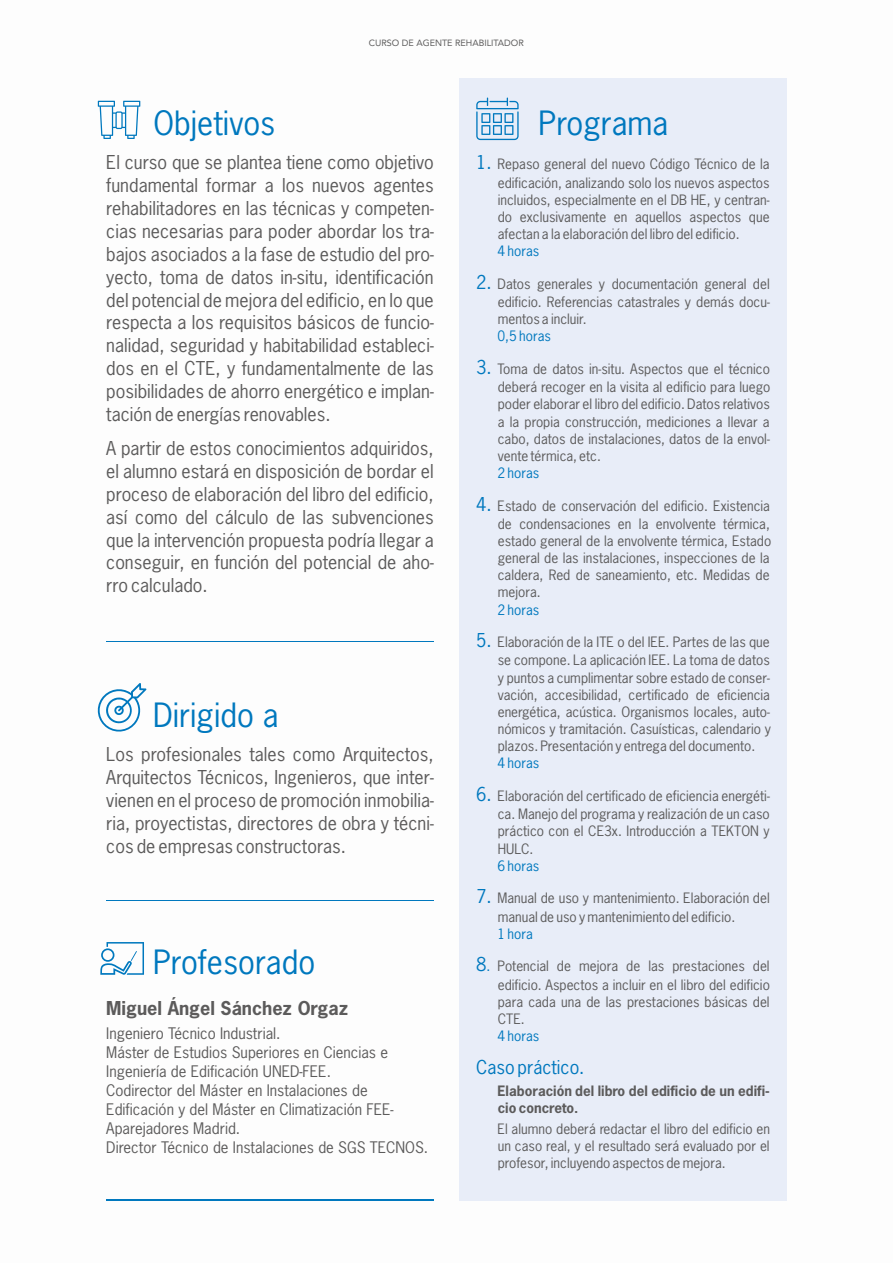
<style>
.page{position:relative;width:893px;height:1263px;background:#fff}
.page>*{position:absolute;margin:0;border:0;box-sizing:border-box;transform-origin:0 0}
.t1{font:31.5px "News Gothic Std";color:#0078be}
.t2{font:18px/22.8px "News Gothic Std";color:#5c5b5b;text-align:justify}
.t3{font:700 18px "News Gothic Std";color:#5c5b5b}
.t4{font:18px "News Gothic Std";color:#0078be}
.t5{font:15px/19px "News Gothic Std";color:#5c5b5b}
.t6{font:13.5px/17.4px "News Gothic Std";color:#5c5b5b;text-align:justify}
.t7{font:700 13.5px/17.4px "News Gothic Std";color:#5c5b5b}
.t8{font:13.5px "News Gothic Std";color:#0078be}
.t9{font:9px "Avenir LT Std";color:#5c5b5b}
.s1{font-size:18px;color:#0078be}
.s2{color:#0078be}
</style>
<div class="page">
<div style="left:459px;top:78px;width:328px;height:1122px;background:#e8edf8"></div>
<hr style="left:106px;top:641px;width:328px;height:1px;background:#0078be">
<hr style="left:106px;top:900px;width:328px;height:1px;background:#0078be">
<svg style="left:98px;top:101px;width:42px;height:38px"></svg>
<svg style="left:97px;top:683px;width:49px;height:49px"></svg>
<hr style="left:106px;top:1199px;width:328px;height:1px;background:#0078be">
<svg style="left:100px;top:942px;width:44px;height:33px"></svg>
<svg style="left:476px;top:98px;width:43px;height:42px"></svg>
<p class="t9" style="left:369px;top:39px;width:157px">CURSO DE AGENTE REHABILITADOR</p>
<h1 class="t1" style="left:154px;top:111px;width:123px">Objetivos</h1>
<p class="t2" style="left:106px;top:153px;width:329px">El curso que se plantea tiene como objetivo fundamental formar a los nuevos agentes rehabilitadores en las técnicas y competen&shy;cias necesarias para poder abordar los tra&shy;bajos asociados a la fase de estudio del pro&shy;yecto, toma de datos in-situ, identificación del potencial de mejora del edificio, en lo que respecta a los requisitos básicos de funcio&shy;nalidad, seguridad y habitabilidad estableci&shy;dos en el CTE, y fundamentalmente de las posibilidades de ahorro energético e implan&shy;tación de energías renovables.</p>
<p class="t2" style="left:106px;top:439px;width:329px">A partir de estos conocimientos adquiridos, el alumno estará en disposición de bordar el proceso de elaboración del libro del edificio, así como del cálculo de las subvenciones que la intervención propuesta podría llegar a conseguir, en función del potencial de aho&shy;rro calculado.</p>
<h1 class="t1" style="left:153px;top:702px;width:127px">Dirigido a</h1>
<h2 class="t2" style="left:106px;top:745px;width:329px">Los profesionales tales como Arquitectos, Arquitectos Técnicos, Ingenieros, que inter&shy;vienen en el proceso de promoción inmobilia&shy;ria, proyectistas, directores de obra y técni&shy;cos de empresas constructoras.</h2>
<h1 class="t1" style="left:153px;top:949px;width:164px">Profesorado</h1>
<h2 class="t3" style="left:106px;top:1001px;width:243px">Miguel Ángel Sánchez Orgaz</h2>
<p class="t5" style="left:106px;top:1025px;width:323px">Ingeniero Técnico Industrial.<br>Máster de Estudios Superiores en Ciencias e Ingeniería de Edificación UNED-FEE.<br>Codirector del Máster en Instalaciones de Edificación y del Máster en Climatización FEE-Aparejadores Madrid.<br>Director Técnico de Instalaciones de SGS TECNOS.</p>
<h1 class="t1" style="left:539px;top:111px;width:131px">Programa</h1>
<p class="t6" style="left:498px;top:157px;width:273px;text-indent:-22px"><span class="s1">1.</span> Repaso general del nuevo Código Técnico de la edificación, analizando solo los nuevos aspectos incluidos, especialmente en el DB HE, y centran&shy;do exclusivamente en aquellos aspectos que afectan a la elaboración del libro del edificio.</p>
<p class="t8" style="left:497px;top:246px;width:43px">4 horas</p>
<p class="t6" style="left:498px;top:276px;width:273px;text-indent:-22px"><span class="s1">2.</span> Datos generales y documentación general del edificio. Referencias catastrales y demás docu&shy;mentos a incluir.</p>
<p class="t8" style="left:497px;top:331px;width:55px">0,5 horas</p>
<p class="t6" style="left:498px;top:361px;width:274px;text-indent:-22px"><span class="s1">3.</span> Toma de datos in-situ. Aspectos que el técnico deberá recoger en la visita al edificio para luego poder elaborar el libro del edificio. Datos relativos a la propia construcción, mediciones a llevar a cabo, datos de instalaciones, datos de la envol&shy;vente térmica, etc.</p>
<p class="t8" style="left:497px;top:467px;width:43px">2 horas</p>
<p class="t6" style="left:498px;top:498px;width:275px;text-indent:-22px"><span class="s1">4.</span> Estado de conservación del edificio. Existencia de condensaciones en la envolvente térmica, estado general de la envolvente térmica, Estado general de las instalaciones, inspecciones de la caldera, Red de saneamiento, etc. Medidas de mejora.</p>
<p class="t8" style="left:497px;top:604px;width:43px">2 horas</p>
<p class="t6" style="left:498px;top:635px;width:275px;text-indent:-22px"><span class="s1">5.</span> Elaboración de la ITE o del IEE. Partes de las que se compone. La aplicación IEE. La toma de datos y puntos a cumplimentar sobre estado de conser&shy;vación, accesibilidad, certificado de eficiencia energética, acústica. Organismos locales, auto&shy;nómicos y tramitación. Casuísticas, calendario y plazos. Presentación y entrega del documento.</p>
<p class="t8" style="left:497px;top:758px;width:43px">4 horas</p>
<p class="t6" style="left:498px;top:788px;width:273px;text-indent:-22px"><span class="s1">6.</span> Elaboración del certificado de eficiencia energéti&shy;ca. Manejo del programa y realización de un caso práctico con el CE3x. Introducción a TEKTON y HULC.</p>
<p class="t8" style="left:497px;top:860px;width:43px">6 horas</p>
<p class="t6" style="left:498px;top:890px;width:273px;line-height:18.3px;text-indent:-22px"><span class="s1">7.</span> Manual de uso y mantenimiento. Elaboración del manual de uso y mantenimiento del edificio.</p>
<p class="t8" style="left:497px;top:928px;width:37px">1 hora</p>
<p class="t6" style="left:498px;top:959px;width:274px;text-indent:-22px"><span class="s1">8</span><span class="s2">.</span> Potencial de mejora de las prestaciones del edificio. Aspectos a incluir en el libro del edificio para cada una de las prestaciones básicas del CTE.</p>
<p class="t8" style="left:497px;top:1030px;width:43px">4 horas</p>
<h2 class="t4" style="left:476px;top:1059px;width:110px">Caso práctico.</h2>
<p class="t7" style="left:497px;top:1083px;width:274px">Elaboración del libro del edificio de un edifi&shy;cio concreto.</p>
<p class="t6" style="left:497px;top:1121px;width:274px">El alumno deberá redactar el libro del edificio en un caso real, y el resultado será evaluado por el profesor, incluyendo aspectos de mejora.</p>
</div>
